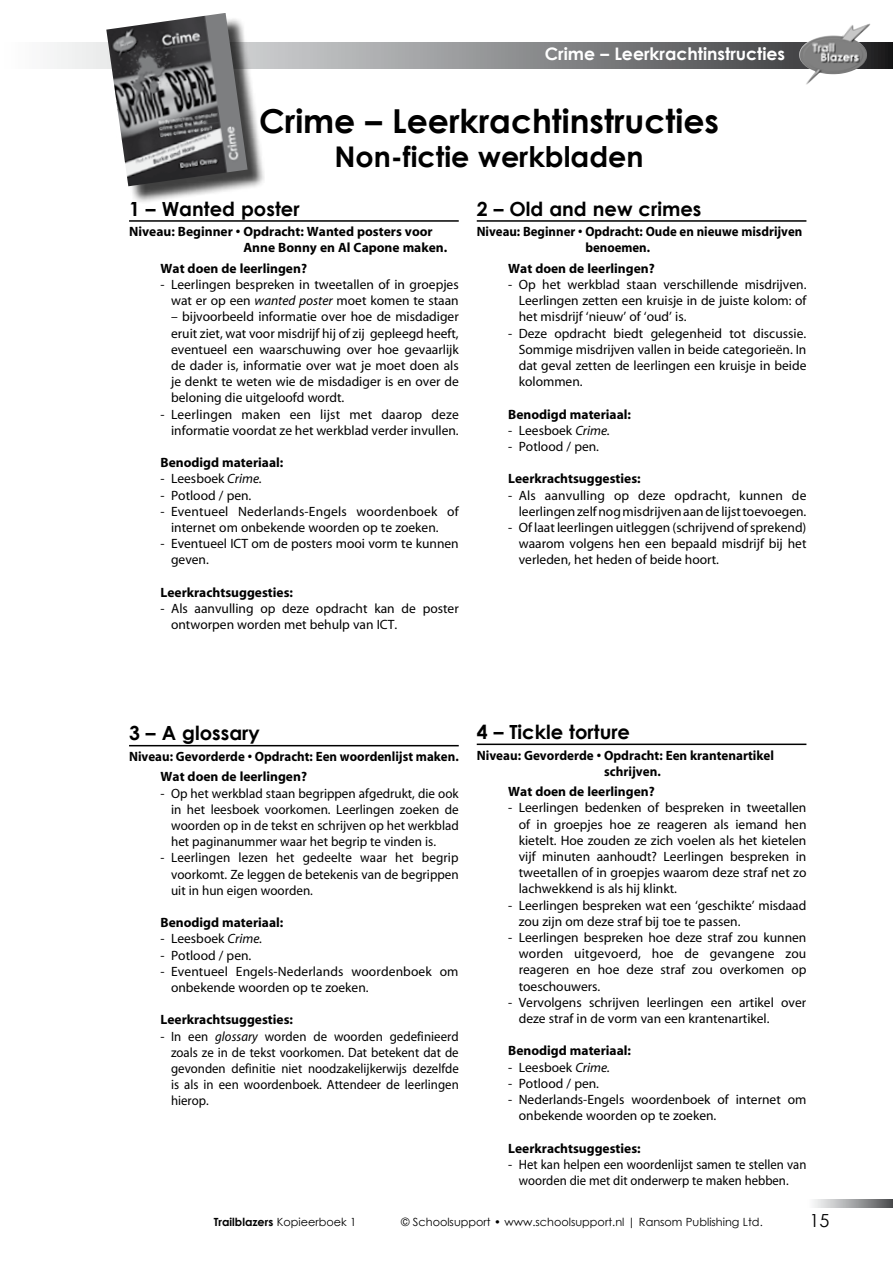
<style>
.page{position:relative;width:893px;height:1263px;background:#fff}
.page>*{position:absolute;margin:0;border:0;box-sizing:border-box;transform-origin:0 0}
.t1{font:700 33px "Century Gothic";color:#000}
.t2{font:700 28.5px "Century Gothic";color:#000}
.t3{font:700 19.5px "Century Gothic";color:#000}
.t4{font:18px "Century Gothic";color:#000}
.t5{font:700 17.25px "Century Gothic";color:#fff}
.t6{font:13.5px/16.2px "Myriad";color:#000;text-align:justify}
.t7{font:700 13.5px/16.2px "Myriad";color:#000}
.t8{font:700 13.5px/20.4px "Myriad";color:#000;scale:.96 1}
.t9{font:700 13.5px/16.2px "Myriad";color:#000;scale:.95 1}
.t10{font:11.25px "Century Gothic";color:#000}
.t11{font:700 11.25px "Century Gothic";color:#000}
.s1{font-style:italic}
.s2{font-weight:400}
</style>
<div class="page">
<svg style="left:54px;top:43px;width:839px;height:25px;background:#8c8d8e"></svg>
<img style="left:828px;top:23px;width:42px;height:13px">
<div style="left:109px;top:15px;width:156px;height:188px;background:#000;opacity:.75"></div>
<img style="left:106px;top:13px;width:142px;height:173px">
<hr style="left:129px;top:220px;width:330px;height:2px;background:#000">
<hr style="left:129px;top:745px;width:330px;height:1px;background:#000">
<hr style="left:477px;top:220px;width:329px;height:2px;background:#000">
<hr style="left:477px;top:743px;width:329px;height:2px;background:#000">
<svg style="left:813px;top:1199px;width:80px;height:9px"></svg>
<p class="t5" style="left:545px;top:42px;width:242px">Crime – Leerkrachtinstructies</p>
<h1 class="t1" style="left:259px;top:100px;width:461px">Crime – Leerkrachtinstructies</h1>
<h2 class="t2" style="left:334px;top:138px;width:311px">Non-fictie werkbladen</h2>
<h3 class="t3" style="left:129px;top:196px;width:172px">1 – Wanted poster</h3>
<p class="t7" style="left:243px;top:224px;width:205px;text-indent:-114px">Niveau: Beginner • Opdracht: Wanted posters voor<br>Anne Bonny en Al Capone maken.</p>
<p class="t7" style="left:161px;top:261px;width:148px">Wat doen de leerlingen?</p>
<p class="t6" style="left:161px;top:277px;width:300px;text-align:right">- Leerlingen bespreken in tweetallen of in groepjes wat er op een <span class="s1">wanted poster</span> moet komen te staan</p>
<p class="t6" style="left:171px;top:309px;width:289px">– bijvoorbeeld informatie over hoe de misdadiger eruit ziet, wat voor misdrijf hij of zij gepleegd heeft, eventueel een waarschuwing over hoe gevaarlijk de dader is, informatie over wat je moet doen als je denkt te weten wie de misdadiger is en over de beloning die uitgeloofd wordt.</p>
<p class="t6" style="left:161px;top:407px;width:300px;text-align:right">- Leerlingen maken een lijst met daarop deze informatie voordat ze het werkblad verder invullen.</p>
<p class="t7" style="left:161px;top:455px;width:124px">Benodigd materiaal:</p>
<p class="t6" style="left:161px;top:471px;width:103px">- Leesboek <span class="s1">Crime.</span></p>
<p class="t6" style="left:161px;top:488px;width:92px">- Potlood / pen.</p>
<p class="t6" style="left:171px;top:504px;width:289px;text-indent:-11px">- Eventueel Nederlands-Engels woordenboek of internet om onbekende woorden op te zoeken.</p>
<p class="t6" style="left:171px;top:536px;width:289px;text-indent:-11px">- Eventueel ICT om de posters mooi vorm te kunnen geven.</p>
<p class="t7" style="left:161px;top:585px;width:134px">Leerkrachtsuggesties:</p>
<p class="t6" style="left:171px;top:601px;width:289px;text-indent:-11px">- Als aanvulling op deze opdracht kan de poster ontworpen worden met behulp van ICT.</p>
<h3 class="t3" style="left:477px;top:196px;width:226px">2 – Old and new crimes</h3>
<p class="t9" style="left:585px;top:224px;width:230px;text-indent:-109px">Niveau: Beginner • Opdracht: Oude en nieuwe misdrijven benoemen.</p>
<p class="t7" style="left:508px;top:261px;width:148px">Wat doen de leerlingen?</p>
<p class="t6" style="left:519px;top:277px;width:289px;text-indent:-11px">- Op het werkblad staan verschillende misdrijven.<br>Leerlingen zetten een kruisje in de juiste kolom: of het misdrijf ‘nieuw’ of ‘oud’ is.</p>
<p class="t6" style="left:519px;top:326px;width:289px;text-indent:-11px">- Deze opdracht biedt gelegenheid tot discussie.<br>Sommige misdrijven vallen in beide categorieën. In dat geval zetten de leerlingen een kruisje in beide kolommen.</p>
<p class="t7" style="left:508px;top:406px;width:124px">Benodigd materiaal:</p>
<p class="t6" style="left:508px;top:423px;width:103px">- Leesboek <span class="s1">Crime.</span></p>
<p class="t6" style="left:508px;top:439px;width:92px">- Potlood / pen.</p>
<p class="t7" style="left:508px;top:471px;width:134px">Leerkrachtsuggesties:</p>
<p class="t6" style="left:508px;top:488px;width:300px;text-align:right">- Als aanvulling op deze opdracht, kunnen de leerlingen zelf nog misdrijven aan de lijst toevoegen.</p>
<p class="t6" style="left:519px;top:520px;width:289px;text-indent:-11px">- Of laat leerlingen uitleggen (schrijvend of sprekend) waarom volgens hen een bepaald misdrijf bij het verleden, het heden of beide hoort.</p>
<h3 class="t3" style="left:129px;top:721px;width:132px">3 – A glossary</h3>
<p class="t8" style="left:161px;top:747px;width:312px;text-indent:-32px">Niveau: Gevorderde • Opdracht: Een woordenlijst maken.<br>Wat doen de leerlingen?</p>
<p class="t6" style="left:171px;top:785px;width:289px;text-indent:-10px">- Op het werkblad staan begrippen afgedrukt, die ook in het leesboek voorkomen. Leerlingen zoeken de woorden op in de tekst en schrijven op het werkblad het paginanummer waar het begrip te vinden is.</p>
<p class="t6" style="left:171px;top:850px;width:289px;text-indent:-11px">- Leerlingen lezen het gedeelte waar het begrip voorkomt. Ze leggen de betekenis van de begrippen uit in hun eigen woorden.</p>
<p class="t7" style="left:161px;top:915px;width:124px">Benodigd materiaal:</p>
<p class="t6" style="left:161px;top:931px;width:103px">- Leesboek <span class="s1">Crime.</span></p>
<p class="t6" style="left:161px;top:947px;width:92px">- Potlood / pen.</p>
<p class="t6" style="left:171px;top:964px;width:289px;text-indent:-11px">- Eventueel Engels-Nederlands woordenboek om onbekende woorden op te zoeken.</p>
<p class="t7" style="left:161px;top:1012px;width:134px">Leerkrachtsuggesties:</p>
<p class="t6" style="left:171px;top:1028px;width:289px;text-indent:-11px">- In een <span class="s1">glossary</span> worden de woorden gedefinieerd zoals ze in de tekst voorkomen. Dat betekent dat de gevonden definitie niet noodzakelijkerwijs dezelfde is als in een woordenboek. Attendeer de leerlingen hierop.</p>
<h3 class="t3" style="left:477px;top:720px;width:155px">4 – Tickle torture</h3>
<p class="t7" style="left:604px;top:747px;width:171px;text-indent:-128px">Niveau: Gevorderde • Opdracht: Een krantenartikel schrijven.</p>
<p class="t7" style="left:508px;top:784px;width:148px">Wat doen de leerlingen?</p>
<p class="t6" style="left:519px;top:800px;width:289px;text-indent:-11px">- Leerlingen bedenken of bespreken in tweetallen of in groepjes hoe ze reageren als iemand hen kietelt. Hoe zouden ze zich voelen als het kietelen vijf minuten aanhoudt? Leerlingen bespreken in tweetallen of in groepjes waarom deze straf net zo lachwekkend is als hij klinkt.</p>
<p class="t6" style="left:519px;top:897px;width:289px;text-indent:-11px">- Leerlingen bespreken wat een ‘geschikte’ misdaad zou zijn om deze straf bij toe te passen.</p>
<p class="t6" style="left:519px;top:930px;width:289px;text-indent:-11px">- Leerlingen bespreken hoe deze straf zou kunnen worden uitgevoerd, hoe de gevangene zou reageren en hoe deze straf zou overkomen op toeschouwers.</p>
<p class="t6" style="left:519px;top:995px;width:289px;text-indent:-11px">- Vervolgens schrijven leerlingen een artikel over deze straf in de vorm van een krantenartikel.</p>
<p class="t7" style="left:508px;top:1043px;width:124px">Benodigd materiaal:</p>
<p class="t6" style="left:508px;top:1059px;width:103px">- Leesboek <span class="s1">Crime.</span></p>
<p class="t6" style="left:508px;top:1076px;width:92px">- Potlood / pen.</p>
<p class="t6" style="left:519px;top:1092px;width:289px;text-indent:-11px">- Nederlands-Engels woordenboek of internet om onbekende woorden op te zoeken.</p>
<p class="t7" style="left:508px;top:1140px;width:134px">Leerkrachtsuggesties:</p>
<p class="t6" style="left:508px;top:1157px;width:300px;text-align:center">- Het kan helpen een woordenlijst samen te stellen van woorden die met dit onderwerp te maken hebben.</p>
<p class="t11" style="left:214px;top:1215px;width:144px">Trailblazers <span class="s2">Kopieerboek 1</span></p>
<p class="t10" style="left:401px;top:1215px;width:363px">© Schoolsupport • www.schoolsupport.nl | Ransom Publishing Ltd.</p>
<h3 class="t4" style="left:809px;top:1209px;width:21px">15</h3>
</div>
